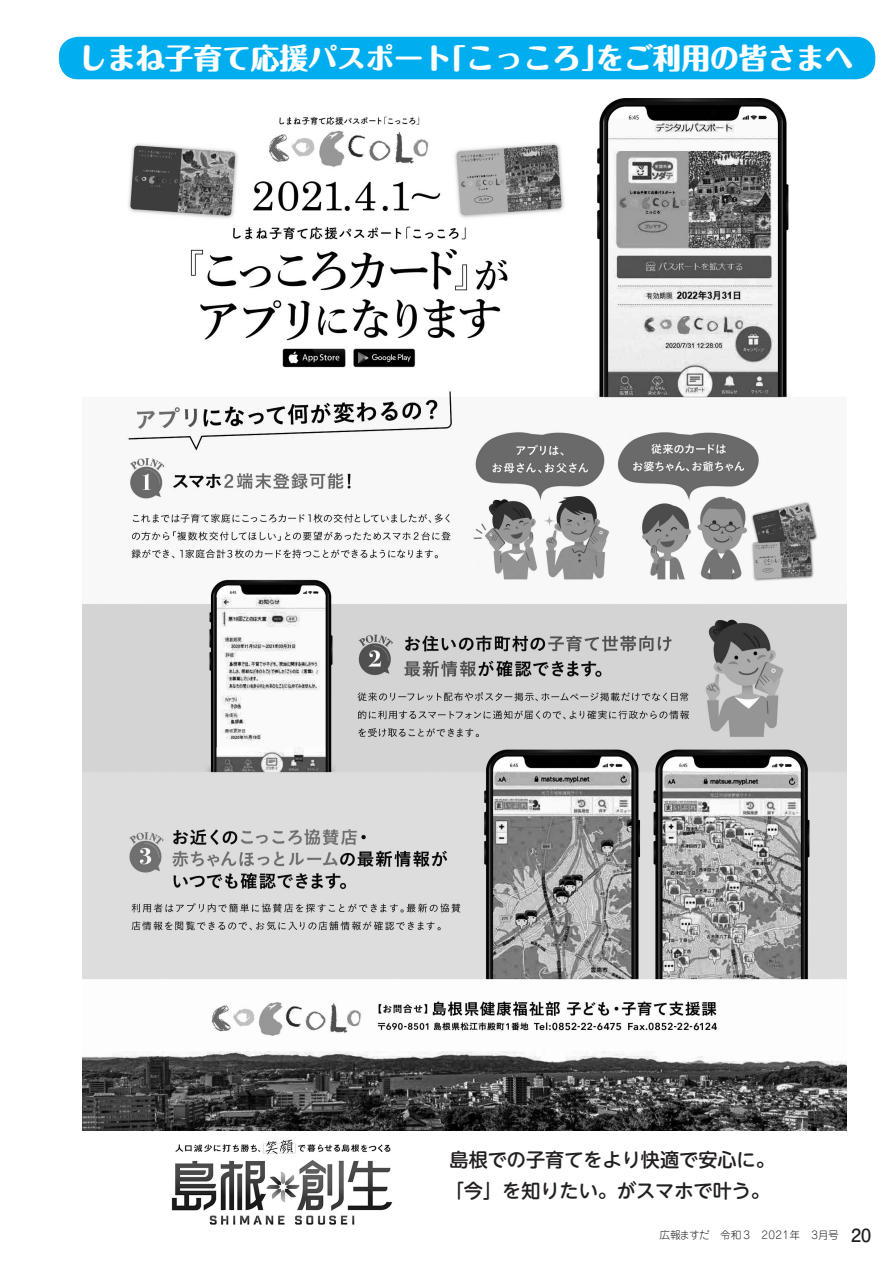
<style>
.page{position:relative;width:893px;height:1263px;background:#fff}
.page>*{position:absolute;margin:0;border:0;box-sizing:border-box;transform-origin:0 0}
.t1{font:800 28.65px "Maru Fo Pro";color:#fff}
.t2{font:500 19.2px/32px "UD Shin M Go Pro";color:#231f20}
.t3{font:300 10.65px "Jun 101 Pro";color:#231f20}
.s1{font-family:"Futo Go B101 Pro";font-weight:700;font-size:18px}
</style>
<div class="page">
<img style="left:171px;top:1139px;width:222px;height:86px">
<img style="left:82px;top:98px;width:764px;height:1033px">
<div style="left:59px;top:37px;width:816px;height:42px;background:#00aeef;border-radius:20px"></div>
<h1 class="t1" style="left:79px;top:35px;width:776px">しまね子育て応援パスポート「こっころ」をご利用の皆さまへ</h1>
<p class="t2" style="left:445px;top:1142px;width:332px">島根での子育てをより快適で安心に。「今」を知りたい。がスマホで叶う。</p>
<p class="t3" style="left:659px;top:1226px;width:213px">広報ますだ　令和 3　2021年　3月号 <span class="s1">20</span></p>
</div>
